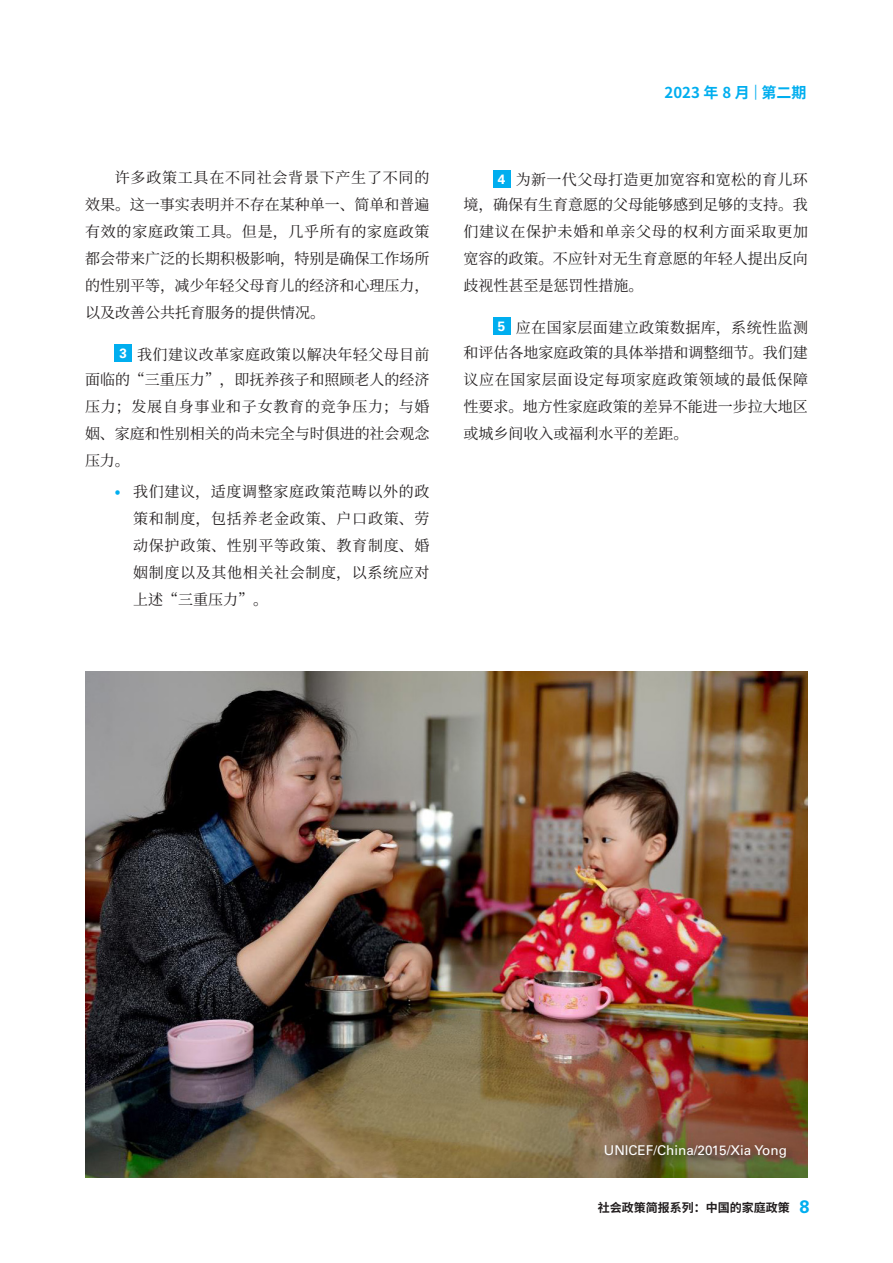
<style>
.page{position:relative;width:893px;height:1263px;background:#fff}
.page>*{position:absolute;margin:0;border:0;box-sizing:border-box;transform-origin:0 0}
.中文{font:15px/27px "Source Han Serif CN";color:#231f20;text-align:justify}
.中文-2{font:15px/25.2px "Source Han Serif CN";letter-spacing:.025em;color:#231f20;text-align:right}
.t1{font:700 15px "Source Han Sans CN";color:#00aeef}
.t2{font:13.5px "Univers LT Pro 55 Roman";color:#fff}
.t3{font:700 13.5px "Univers LT Pro 65";color:#fff}
.t4{font:700 12px "Source Han Sans CN";color:#231f20}
.s1{font-family:"Source Han Sans CN";font-weight:700;color:#00aeef}
.s2{font-family:"Univers LT Pro 45";font-weight:300}
.s3{font-family:"Univers LT Pro 65";font-size:18px;color:#00aeef}
</style>
<div class="page">
<div style="left:115px;top:345px;width:17px;height:17px;background:#00aeef"></div>
<div style="left:493px;top:170px;width:17px;height:17px;background:#00aeef"></div>
<div style="left:493px;top:318px;width:17px;height:17px;background:#00aeef"></div>
<img style="left:85px;top:672px;width:723px;height:506px">
<div style="left:601px;top:1140px;width:197px;height:29px;background:#231f20;opacity:.75"></div>
<p class="中文" style="left:85px;top:165px;width:346px;text-indent:30px">许多政策工具在不同社会背景下产生了不同的效果。这一事实表明并不存在某种单一、简单和普遍有效的家庭政策工具。但是，几乎所有的家庭政策都会带来广泛的长期积极影响，特别是确保工作场所的性别平等，减少年轻父母育儿的经济和心理压力，以及改善公共托育服务的提供情况。</p>
<p class="t3" style="left:119px;top:344px;width:9px">3</p>
<p class="中文-2" style="left:85px;top:342px;width:346px">我们建议改革家庭政策以解决年轻父母目前<br>面临的“三重压力”，即抚养孩子和照顾老人的经济</p>
<p class="中文" style="left:85px;top:393px;width:346px">压力；发展自身事业和子女教育的竞争压力；与婚姻、家庭和性别相关的尚未完全与时俱进的社会观念压力。</p>
<p class="中文" style="left:133px;top:479px;width:298px;text-indent:-18px"><span class="s1">•</span> 我们建议，适度调整家庭政策范畴以外的政策和制度，包括养老金政策、户口政策、劳动保护政策、性别平等政策、教育制度、婚姻制度以及其他相关社会制度，以系统应对上述“三重压力”。</p>
<p class="t1" style="left:664px;top:84px;width:144px">2023 年 8 月 <span class="s2">|</span> 第二期</p>
<p class="中文" style="left:463px;top:167px;width:346px;line-height:25.2px;text-align:right">为新一代父母打造更加宽容和宽松的育儿环<br>境，确保有生育意愿的父母能够感到足够的支持。我</p>
<p class="中文" style="left:463px;top:219px;width:346px">们建议在保护未婚和单亲父母的权利方面采取更加宽容的政策。不应针对无生育意愿的年轻人提出反向歧视性甚至是惩罚性措施。</p>
<p class="t3" style="left:498px;top:317px;width:9px">5</p>
<p class="t3" style="left:498px;top:169px;width:9px">4</p>
<p class="中文" style="left:463px;top:315px;width:346px;line-height:25.2px;text-align:right">应在国家层面建立政策数据库，系统性监测<br>和评估各地家庭政策的具体举措和调整细节。我们建</p>
<p class="中文" style="left:463px;top:366px;width:346px">议应在国家层面设定每项家庭政策领域的最低保障性要求。地方性家庭政策的差异不能进一步拉大地区或城乡间收入或福利水平的差距。</p>
<p class="t2" style="left:604px;top:1141px;width:185px">UNICEF/China/2015/Xia Yong</p>
<p class="t4" style="left:598px;top:1200px;width:213px">社会政策简报系列：中国的家庭政策 <span class="s3">8</span></p>
</div>
